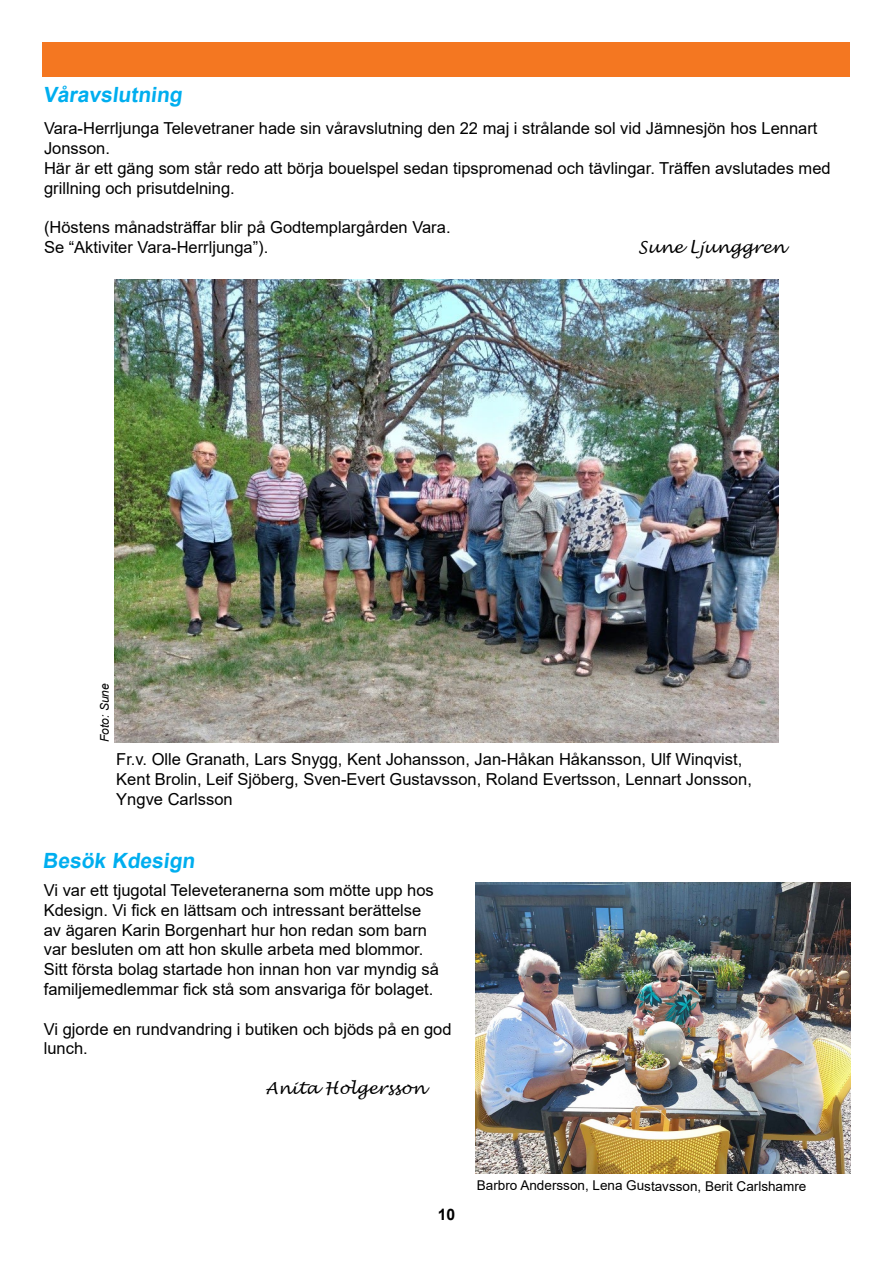
<style>
.page{position:relative;width:893px;height:1263px;background:#fff}
.page>*{position:absolute;margin:0;border:0;box-sizing:border-box;transform-origin:0 0}
.t1{font:700 21px "Arial";color:#00aeef}
.t2{font:16.5px/19.8px "Arial";color:#000}
.t3{font:italic 16.5px "Lucida Handwriting";color:#000}
.t4{font:700 15.75px "Arial";color:#000}
.t5{font:13.5px "Arial";letter-spacing:-.005em;color:#000}
.t6{font:italic 12px "Arial";color:#000}
</style>
<div class="page">
<div style="left:43px;top:43px;width:807px;height:34px;background:#f47721"></div>
<img style="left:115px;top:280px;width:663px;height:462px">
<img style="left:475px;top:882px;width:375px;height:291px">
<p class="t1" style="left:43px;top:80px;width:144px">Våravslutning</p>
<p class="t2" style="left:44px;top:118px;width:788px">Vara-Herrljunga Televetraner hade sin våravslutning den 22 maj i strålande sol vid Jämnesjön hos Lennart Jonsson.<br>Här är ett gäng som står redo att börja bouelspel sedan tipspromenad och tävlingar. Träffen avslutades med grillning och prisutdelning.</p>
<p class="t2" style="left:44px;top:217px;width:408px">(Höstens månadsträffar blir på Godtemplargården Vara.<br>Se “Aktiviter Vara-Herrljunga”).</p>
<p class="t3" style="left:638px;top:237px;width:149px">Sune Ljunggren</p>
<p class="t6" style="left:97px;top:742px;width:61px;rotate:-90deg">Foto: Sune</p>
<p class="t2" style="left:116px;top:749px;width:637px">Fr.v. Olle Granath, Lars Snygg, Kent Johansson, Jan-Håkan Håkansson, Ulf Winqvist,<br>Kent Brolin, Leif Sjöberg, Sven-Evert Gustavsson, Roland Evertsson, Lennart Jonsson,<br>Yngve Carlsson</p>
<p class="t1" style="left:43px;top:846px;width:157px">Besök Kdesign</p>
<p class="t2" style="left:44px;top:880px;width:397px">Vi var ett tjugotal Televeteranerna som mötte upp hos Kdesign. Vi fick en lättsam och intressant berättelse av ägaren Karin Borgenhart hur hon redan som barn var besluten om att hon skulle arbeta med blommor.<br>Sitt första bolag startade hon innan hon var myndig så familjemedlemmar fick stå som ansvariga för bolaget.</p>
<p class="t2" style="left:44px;top:1019px;width:409px">Vi gjorde en rundvandring i butiken och bjöds på en god lunch.</p>
<p class="t3" style="left:265px;top:1078px;width:161px">Anita Holgersson</p>
<p class="t4" style="left:438px;top:1203px;width:19px">10</p>
<p class="t5" style="left:477px;top:1176px;width:331px">Barbro Andersson, Lena Gustavsson, Berit Carlshamre</p>
</div>
